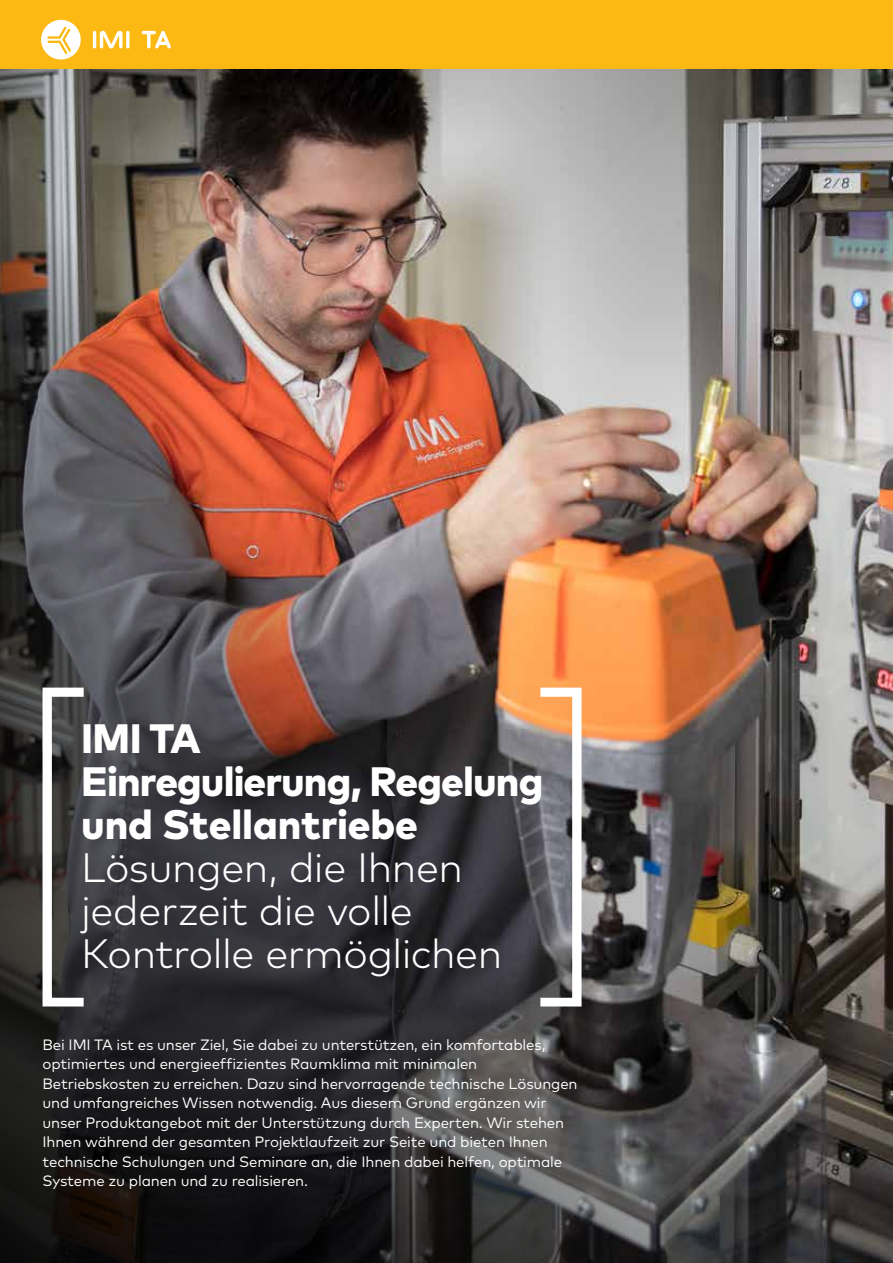
<style>
.page{position:relative;width:893px;height:1263px;background:#fff}
.page>*{position:absolute;margin:0;border:0;box-sizing:border-box;transform-origin:0 0}
.t1{font:300 41.1px/42.9px "Mark Pro";letter-spacing:-.01em;color:#fff}
.t2{font:800 41.1px/42.9px "Mark Pro";letter-spacing:-.02em;color:#fff}
.t3{font:15px/19.5px "Mark Pro";letter-spacing:-.01em;color:#fff}
</style>
<div class="page">
<img style="left:0;top:68px;width:893px;height:1195px">
<div style="left:0;top:0;width:893px;height:68px;background:#fdb913"></div>
<hr style="left:93px;top:31px;width:3px;height:17px;background:#fff;border-radius:2px">
<svg style="left:126px;top:31px;width:4px;height:17px"></svg>
<svg style="left:100px;top:31px;width:23px;height:17px"></svg>
<svg style="left:142px;top:31px;width:29px;height:18px"></svg>
<svg style="left:41px;top:20px;width:40px;height:40px"></svg>
<svg style="left:43px;top:688px;width:41px;height:318px"></svg>
<svg style="left:540px;top:688px;width:42px;height:318px"></svg>
<h1 class="t2" style="left:81px;top:714px;width:464px">IMI TA<br>Einregulierung, Regelung und Stellantriebe</h1>
<h1 class="t1" style="left:81px;top:843px;width:423px">Lösungen, die Ihnen jederzeit die volle<br>Kontrolle ermöglichen</h1>
<p class="t3" style="left:43px;top:1034px;width:537px">Bei IMI TA ist es unser Ziel, Sie dabei zu unterstützen, ein komfortables, optimiertes und energieeffizientes Raumklima mit minimalen Betriebskosten zu erreichen. Dazu sind hervorragende technische Lösungen und umfangreiches Wissen notwendig. Aus diesem Grund ergänzen wir unser Produktangebot mit der Unterstützung durch Experten. Wir stehen Ihnen während der gesamten Projektlaufzeit zur Seite und bieten Ihnen technische Schulungen und Seminare an, die Ihnen dabei helfen, optimale Systeme zu planen und zu realisieren.</p>
</div>
